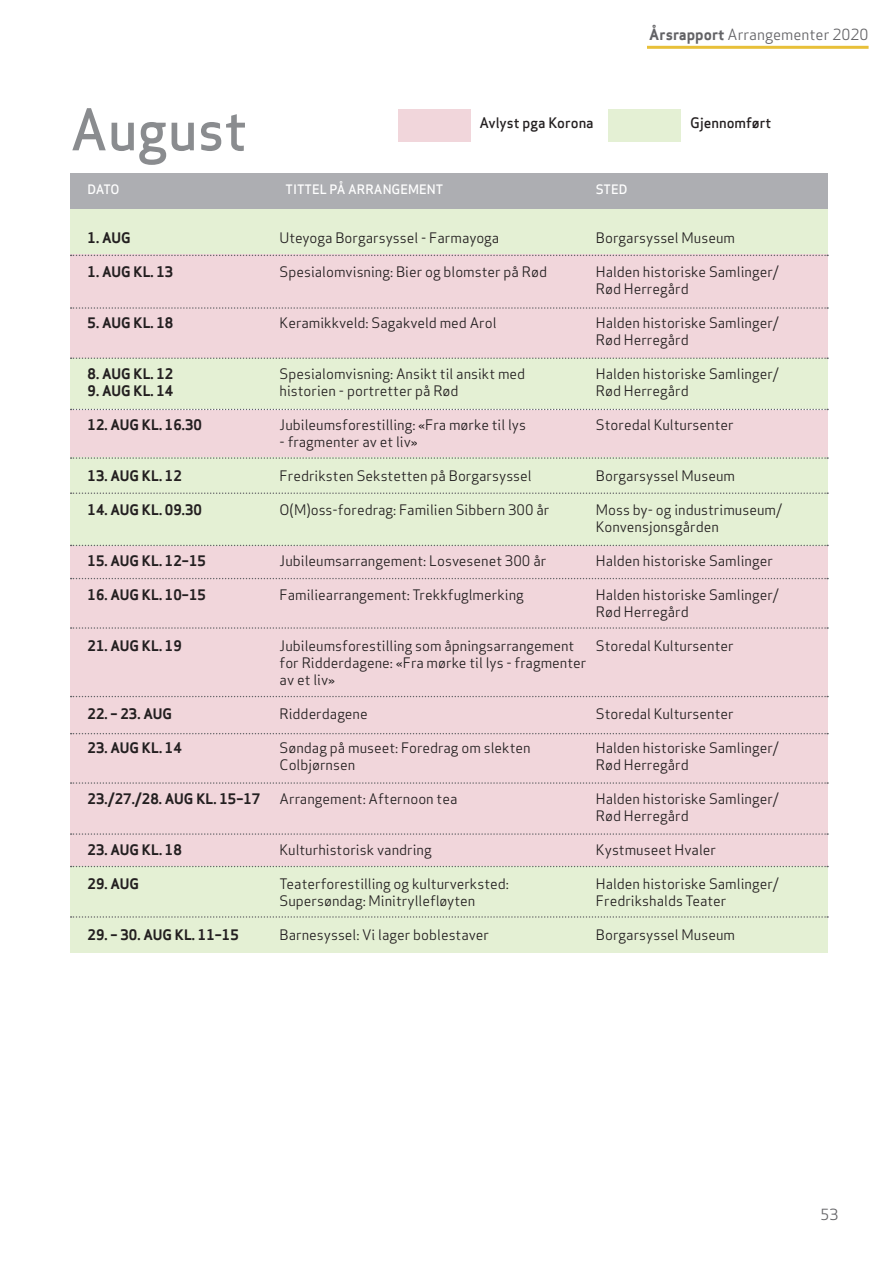
<style>
.page{position:relative;width:893px;height:1263px;background:#fff}
.page>*{position:absolute;margin:0;border:0;box-sizing:border-box;transform-origin:0 0}
.t1{font:500 55.2px "Apex Sans";color:#8a8c8f}
.t2{font:15px "Apex Sans";color:#636366}
.t3{font:14.1px/17px "Apex Sans";color:#231f20}
.t4{font:700 14.1px "Apex Sans";color:#231f20}
.t5{font:500 14.1px "Apex Sans";color:#231f20}
.t6{font:500 12.75px "Apex Sans";color:#fff}
.s1{font-weight:700}
</style>
<div class="page">
<div style="left:70px;top:209px;width:758px;height:46px;background:#e4f0d4"></div>
<div style="left:70px;top:866px;width:758px;height:87px;background:#e4f0d4"></div>
<div style="left:70px;top:546px;width:758px;height:320px;background:#f1d6db"></div>
<div style="left:70px;top:410px;width:758px;height:49px;background:#f1d6db"></div>
<div style="left:70px;top:255px;width:758px;height:103px;background:#f1d6db"></div>
<div style="left:70px;top:358px;width:758px;height:51px;background:#e4f0d4"></div>
<div style="left:70px;top:457px;width:758px;height:89px;background:#e4f0d4"></div>
<svg style="left:71px;top:255px;width:757px;height:1px"></svg>
<svg style="left:71px;top:409px;width:757px;height:1px"></svg>
<svg style="left:71px;top:307px;width:757px;height:2px"></svg>
<svg style="left:71px;top:357px;width:757px;height:2px"></svg>
<svg style="left:71px;top:457px;width:757px;height:2px"></svg>
<svg style="left:71px;top:492px;width:757px;height:2px"></svg>
<svg style="left:71px;top:545px;width:757px;height:1px"></svg>
<svg style="left:71px;top:578px;width:757px;height:1px"></svg>
<svg style="left:71px;top:627px;width:757px;height:2px"></svg>
<svg style="left:71px;top:696px;width:757px;height:1px"></svg>
<svg style="left:71px;top:733px;width:757px;height:1px"></svg>
<svg style="left:71px;top:782px;width:757px;height:2px"></svg>
<svg style="left:71px;top:833px;width:757px;height:2px"></svg>
<svg style="left:71px;top:866px;width:757px;height:1px"></svg>
<svg style="left:71px;top:916px;width:757px;height:2px"></svg>
<div style="left:70px;top:173px;width:758px;height:36px;background:#adaeb2"></div>
<div style="left:398px;top:110px;width:72px;height:32px;background:#f1d6db"></div>
<div style="left:609px;top:110px;width:72px;height:32px;background:#e4f0d4"></div>
<hr style="left:647px;top:46px;width:222px;height:3px;background:#e8c039">
<p class="t2" style="left:649px;top:22px;width:221px"><span class="s1">Årsrapport</span> Arrangementer 2020</p>
<p class="t1" style="left:70px;top:81px;width:179px">August</p>
<p class="t5" style="left:480px;top:110px;width:116px">Avlyst pga Korona</p>
<p class="t5" style="left:690px;top:110px;width:83px">Gjennomført</p>
<p class="t6" style="left:88px;top:178px;width:34px">DATO</p>
<p class="t6" style="left:286px;top:178px;width:159px">TITTEL PÅ ARRANGEMENT</p>
<p class="t6" style="left:596px;top:178px;width:33px">STED</p>
<p class="t4" style="left:88px;top:229px;width:45px">1. AUG</p>
<p class="t4" style="left:88px;top:263px;width:87px">1. AUG KL. 13</p>
<p class="t4" style="left:88px;top:314px;width:87px">5. AUG KL. 18</p>
<p class="t4" style="left:88px;top:365px;width:87px">8. AUG KL. 12</p>
<p class="t4" style="left:88px;top:382px;width:87px">9. AUG KL. 14</p>
<p class="t4" style="left:88px;top:416px;width:116px">12. AUG KL. 16.30</p>
<p class="t4" style="left:88px;top:467px;width:96px">13. AUG KL. 12</p>
<p class="t4" style="left:88px;top:501px;width:116px">14. AUG KL. 09.30</p>
<p class="t4" style="left:88px;top:552px;width:120px">15. AUG KL. 12–15</p>
<p class="t4" style="left:88px;top:586px;width:120px">16. AUG KL. 10–15</p>
<p class="t4" style="left:88px;top:637px;width:96px">21. AUG KL. 19</p>
<p class="t4" style="left:88px;top:705px;width:86px">22. – 23. AUG</p>
<p class="t4" style="left:88px;top:739px;width:96px">23. AUG KL. 14</p>
<p class="t4" style="left:88px;top:790px;width:174px">23./27./28. AUG KL. 15–17</p>
<p class="t4" style="left:88px;top:841px;width:96px">23. AUG KL. 18</p>
<p class="t4" style="left:88px;top:875px;width:53px">29. AUG</p>
<p class="t4" style="left:88px;top:926px;width:153px">29. – 30. AUG KL. 11–15</p>
<p class="t3" style="left:280px;top:228px;width:221px">Uteyoga Borgarsyssel - Farmayoga</p>
<p class="t3" style="left:280px;top:262px;width:269px">Spesialomvisning: Bier og blomster på Rød</p>
<p class="t3" style="left:280px;top:313px;width:219px">Keramikkveld: Sagakveld med Arol</p>
<p class="t3" style="left:280px;top:364px;width:247px">Spesialomvisning: Ansikt til ansikt med historien - portretter på Rød</p>
<p class="t3" style="left:280px;top:415px;width:248px">Jubileumsforestilling: «Fra mørke til lys</p>
<p class="t3" style="left:280px;top:432px;width:140px">- fragmenter av et liv»</p>
<p class="t3" style="left:280px;top:466px;width:254px">Fredriksten Sekstetten på Borgarsyssel</p>
<p class="t3" style="left:280px;top:500px;width:271px">O(M)oss-foredrag: Familien Sibbern 300 år</p>
<p class="t3" style="left:280px;top:551px;width:268px">Jubileumsarrangement: Losvesenet 300 år</p>
<p class="t3" style="left:280px;top:585px;width:246px">Familiearrangement: Trekkfuglmerking</p>
<p class="t3" style="left:280px;top:636px;width:308px">Jubileumsforestilling som åpningsarrangement for Ridderdagene: «Fra mørke til lys - fragmenter av et liv»</p>
<p class="t3" style="left:280px;top:704px;width:90px">Ridderdagene</p>
<p class="t3" style="left:280px;top:738px;width:253px">Søndag på museet: Foredrag om slekten<br>Colbjørnsen</p>
<p class="t3" style="left:280px;top:789px;width:179px">Arrangement: Afternoon tea</p>
<p class="t3" style="left:280px;top:840px;width:154px">Kulturhistorisk vandring</p>
<p class="t3" style="left:280px;top:874px;width:231px">Teaterforestilling og kulturverksted:<br>Supersøndag: Minitryllefløyten</p>
<p class="t3" style="left:280px;top:925px;width:211px">Barnesyssel: Vi lager boblestaver</p>
<p class="t3" style="left:596px;top:228px;width:141px">Borgarsyssel Museum</p>
<p class="t3" style="left:596px;top:262px;width:184px">Halden historiske Samlinger/<br>Rød Herregård</p>
<p class="t3" style="left:596px;top:313px;width:184px">Halden historiske Samlinger/<br>Rød Herregård</p>
<p class="t3" style="left:596px;top:364px;width:184px">Halden historiske Samlinger/<br>Rød Herregård</p>
<p class="t3" style="left:596px;top:415px;width:139px">Storedal Kultursenter</p>
<p class="t3" style="left:596px;top:466px;width:141px">Borgarsyssel Museum</p>
<p class="t3" style="left:596px;top:500px;width:188px">Moss by- og industrimuseum/<br>Konvensjonsgården</p>
<p class="t3" style="left:596px;top:551px;width:178px">Halden historiske Samlinger</p>
<p class="t3" style="left:596px;top:585px;width:184px">Halden historiske Samlinger/<br>Rød Herregård</p>
<p class="t3" style="left:596px;top:636px;width:139px">Storedal Kultursenter</p>
<p class="t3" style="left:596px;top:704px;width:139px">Storedal Kultursenter</p>
<p class="t3" style="left:596px;top:738px;width:184px">Halden historiske Samlinger/<br>Rød Herregård</p>
<p class="t3" style="left:596px;top:789px;width:184px">Halden historiske Samlinger/<br>Rød Herregård</p>
<p class="t3" style="left:596px;top:840px;width:122px">Kystmuseet Hvaler</p>
<p class="t3" style="left:596px;top:874px;width:184px">Halden historiske Samlinger/<br>Fredrikshalds Teater</p>
<p class="t3" style="left:596px;top:925px;width:141px">Borgarsyssel Museum</p>
<p class="t2" style="left:820px;top:1202px;width:19px">53</p>
</div>
